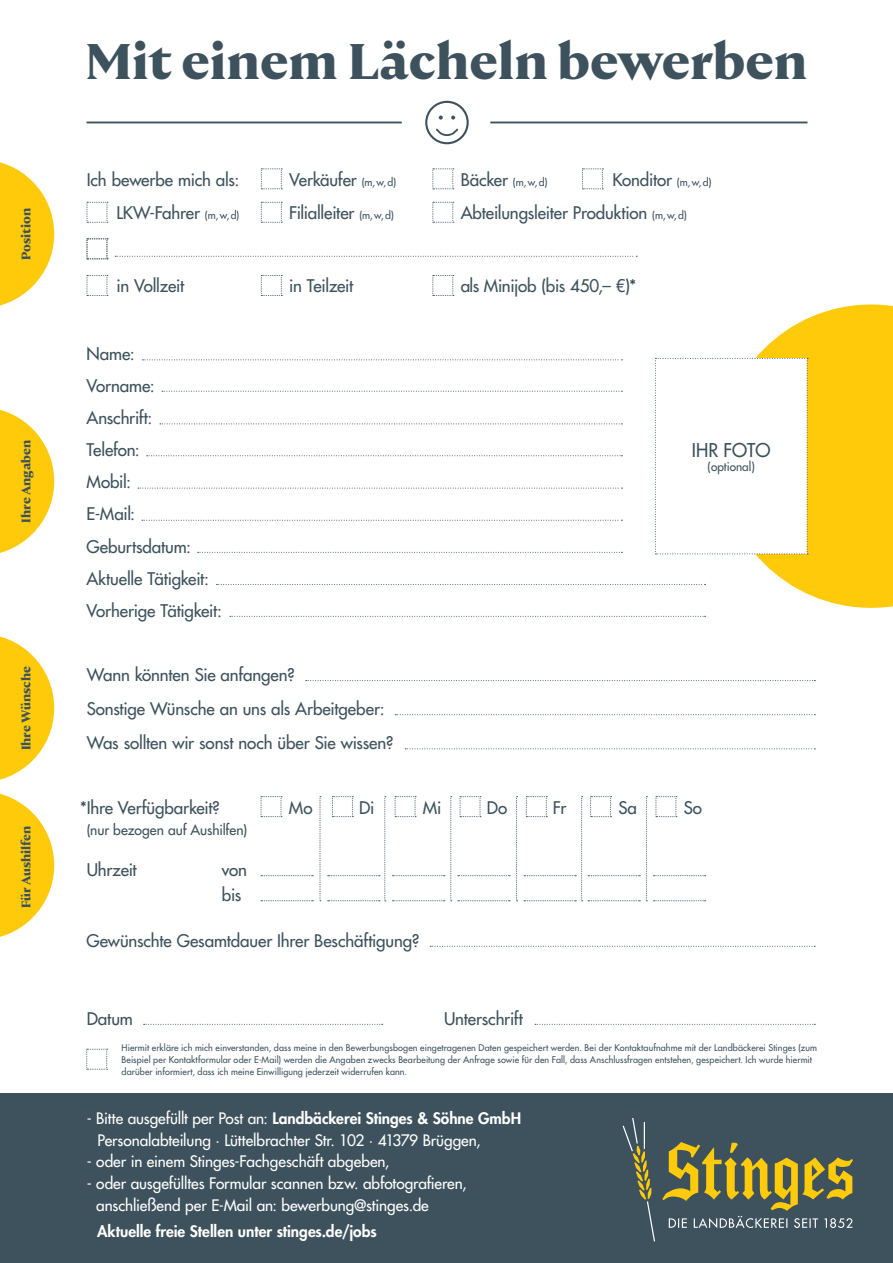
<style>
.page{position:relative;width:893px;height:1263px;background:#fff}
.page>*{position:absolute;margin:0;border:0;box-sizing:border-box;transform-origin:0 0}
.t1{font:700 49.95px "Nocturne Serif";color:#3d525d}
.t2{font:500 18.6px "Futura Std";color:#3d525d}
.t3{font:500 16.95px/32.1px "Futura Std";letter-spacing:-.01em;color:#3d525d}
.t4{font:500 15.45px/21.6px "Futura Std";letter-spacing:-.005em;color:#fff}
.t5{font:800 15.45px "Futura Std";color:#fff}
.t6{font:500 13.95px "Futura Std";letter-spacing:-.005em;color:#3d525d}
.t7{font:700 12.45px "Nocturne Serif";color:#3d525d}
.t8{font:500 12px "Futura Std";color:#3d525d}
.t9{font:500 10.5px "Futura Std";color:#3d525d}
.t10{font:500 9px/12px "Futura Std";letter-spacing:.015em;color:#3d525d}
.s1{font-size:10.5px}
.s2{font-size:16.95px}
.s3{font-weight:800}
</style>
<div class="page">
<svg style="left:0;top:162px;width:54px;height:144px"></svg>
<svg style="left:0;top:409px;width:54px;height:144px"></svg>
<svg style="left:0;top:793px;width:54px;height:144px"></svg>
<svg style="left:0;top:636px;width:54px;height:144px"></svg>
<div style="left:0;top:1094px;width:893px;height:169px;background:#3d525d"></div>
<svg style="left:662px;top:1142px;width:191px;height:86px"></svg>
<svg style="left:623px;top:1118px;width:32px;height:123px"></svg>
<svg style="left:144px;top:1024px;width:239px;height:1px"></svg>
<svg style="left:535px;top:1024px;width:280px;height:1px"></svg>
<svg style="left:405px;top:748px;width:410px;height:1px"></svg>
<svg style="left:306px;top:680px;width:509px;height:1px"></svg>
<svg style="left:395px;top:714px;width:420px;height:1px"></svg>
<svg style="left:719px;top:304px;width:174px;height:304px;fill:#feca0a"></svg>
<hr style="left:86px;top:122px;width:316px;height:1px;background:#3d525d">
<hr style="left:490px;top:122px;width:317px;height:1px;background:#3d525d">
<svg style="left:425px;top:101px;width:44px;height:43px"></svg>
<svg style="left:655px;top:358px;width:153px;height:196px"></svg>
<svg style="left:430px;top:946px;width:385px;height:1px"></svg>
<svg style="left:261px;top:796px;width:21px;height:21px"></svg>
<svg style="left:395px;top:796px;width:21px;height:21px"></svg>
<svg style="left:460px;top:796px;width:21px;height:21px"></svg>
<svg style="left:656px;top:796px;width:21px;height:21px"></svg>
<svg style="left:261px;top:875px;width:52px;height:1px"></svg>
<svg style="left:261px;top:900px;width:52px;height:1px"></svg>
<svg style="left:393px;top:875px;width:52px;height:1px"></svg>
<svg style="left:393px;top:900px;width:52px;height:1px"></svg>
<svg style="left:458px;top:875px;width:52px;height:1px"></svg>
<svg style="left:458px;top:900px;width:52px;height:1px"></svg>
<svg style="left:653px;top:875px;width:53px;height:1px"></svg>
<svg style="left:653px;top:900px;width:53px;height:1px"></svg>
<svg style="left:320px;top:796px;width:1px;height:105px"></svg>
<svg style="left:328px;top:796px;width:58px;height:105px"></svg>
<svg style="left:451px;top:796px;width:1px;height:105px"></svg>
<svg style="left:516px;top:796px;width:2px;height:105px"></svg>
<svg style="left:524px;top:796px;width:116px;height:105px"></svg>
<svg style="left:646px;top:796px;width:1px;height:105px"></svg>
<svg style="left:162px;top:391px;width:460px;height:1px"></svg>
<svg style="left:142px;top:359px;width:480px;height:1px"></svg>
<svg style="left:160px;top:423px;width:462px;height:1px"></svg>
<svg style="left:138px;top:488px;width:484px;height:1px"></svg>
<svg style="left:198px;top:552px;width:424px;height:1px"></svg>
<svg style="left:147px;top:455px;width:475px;height:1px"></svg>
<svg style="left:142px;top:520px;width:480px;height:1px"></svg>
<svg style="left:216px;top:584px;width:489px;height:1px"></svg>
<svg style="left:261px;top:169px;width:21px;height:21px"></svg>
<svg style="left:433px;top:169px;width:21px;height:21px"></svg>
<svg style="left:582px;top:169px;width:21px;height:21px"></svg>
<svg style="left:115px;top:256px;width:522px;height:1px"></svg>
<svg style="left:87px;top:202px;width:21px;height:21px"></svg>
<svg style="left:87px;top:239px;width:21px;height:21px"></svg>
<svg style="left:261px;top:202px;width:21px;height:21px"></svg>
<svg style="left:433px;top:202px;width:21px;height:21px"></svg>
<svg style="left:87px;top:275px;width:21px;height:21px"></svg>
<svg style="left:433px;top:275px;width:21px;height:21px"></svg>
<svg style="left:261px;top:275px;width:21px;height:21px"></svg>
<svg style="left:86px;top:1049px;width:22px;height:21px"></svg>
<svg style="left:230px;top:616px;width:475px;height:1px"></svg>
<p class="t7" style="left:18px;top:260px;width:53px;rotate:-90deg">Position</p>
<p class="t7" style="left:18px;top:522px;width:84px;rotate:-90deg">Ihre Angaben</p>
<p class="t7" style="left:18px;top:750px;width:86px;rotate:-90deg">Ihre Wünsche</p>
<p class="t7" style="left:18px;top:908px;width:84px;rotate:-90deg">Für Aushilfen</p>
<h1 class="t1" style="left:85px;top:30px;width:723px">Mit einem Lächeln bewerben</h1>
<p class="t3" style="left:87px;top:164px;width:154px">Ich bewerbe mich als:</p>
<p class="t3" style="left:289px;top:164px;width:109px">Verkäufer <span class="s1">(m,w,d)</span></p>
<p class="t9" style="left:461px;top:175px;width:88px"><span class="s2">Bäcker</span> (m,w,d)</p>
<p class="t3" style="left:612px;top:164px;width:100px">Konditor <span class="s1">(m,w,d)</span></p>
<p class="t3" style="left:116px;top:197px;width:124px">LKW-Fahrer <span class="s1">(m,w,d)</span></p>
<p class="t3" style="left:289px;top:197px;width:106px">Filialleiter <span class="s1">(m,w,d)</span></p>
<p class="t3" style="left:461px;top:197px;width:228px">Abteilungsleiter Produktion <span class="s1">(m,w,d)</span></p>
<p class="t3" style="left:116px;top:270px;width:69px">in Vollzeit</p>
<p class="t3" style="left:289px;top:270px;width:66px">in Teilzeit</p>
<p class="t3" style="left:461px;top:270px;width:177px">als Minijob (bis 450,– €)*</p>
<p class="t3" style="left:86px;top:338px;width:137px">Name:<br>Vorname:<br>Anschrift:<br>Telefon:<br>Mobil:<br>E-Mail:<br>Geburtsdatum:<br>Aktuelle Tätigkeit:<br>Vorherige Tätigkeit:</p>
<p class="t3" style="left:87px;top:658px;width:308px;line-height:34.2px">Wann könnten Sie anfangen?<br>Sonstige Wünsche an uns als Arbeitgeber:<br>Was sollten wir sonst noch über Sie wissen?</p>
<p class="t2" style="left:692px;top:438px;width:80px">IHR FOTO</p>
<p class="t8" style="left:708px;top:459px;width:49px">(optional)</p>
<p class="t3" style="left:80px;top:791px;width:142px">*Ihre Verfügbarkeit?</p>
<p class="t6" style="left:87px;top:821px;width:162px">(nur bezogen auf Aushilfen)</p>
<p class="t3" style="left:87px;top:854px;width:52px">Uhrzeit</p>
<p class="t3" style="left:222px;top:857px;width:27px;line-height:25px">von bis</p>
<p class="t3" style="left:289px;top:791px;width:25px">Mo</p>
<p class="t3" style="left:359px;top:791px;width:17px">Di</p>
<p class="t3" style="left:423px;top:791px;width:20px">Mi</p>
<p class="t3" style="left:487px;top:791px;width:22px">Do</p>
<p class="t3" style="left:553px;top:791px;width:15px">Fr</p>
<p class="t3" style="left:618px;top:791px;width:20px">Sa</p>
<p class="t3" style="left:684px;top:791px;width:20px">So</p>
<p class="t3" style="left:86px;top:924px;width:334px">Gewünschte Gesamtdauer Ihrer Beschäftigung?</p>
<p class="t3" style="left:87px;top:1002px;width:48px">Datum</p>
<p class="t3" style="left:444px;top:1002px;width:80px">Unterschrift</p>
<p class="t10" style="left:122px;top:1041px;width:697px">Hiermit erkläre ich mich einverstanden, dass meine in den Bewerbungsbogen eingetragenen Daten gespeichert werden. Bei der Kontaktaufnahme mit der Landbäckerei Stinges (zum<br>Beispiel per Kontaktformular oder E-Mail) werden die Angaben zwecks Bearbeitung der Anfrage sowie für den Fall, dass Anschlussfragen entstehen, gespeichert. Ich wurde hiermit darüber informiert, dass ich meine Einwilligung jederzeit widerrufen kann.</p>
<p class="t4" style="left:98px;top:1108px;width:425px;text-indent:-11px">- Bitte ausgefüllt per Post an: <span class="s3">Landbäckerei Stinges &amp; Söhne GmbH<br></span>Personalabteilung · Lüttelbrachter Str. 102 · 41379 Brüggen,</p>
<p class="t4" style="left:87px;top:1151px;width:304px">- oder in einem Stinges-Fachgeschäft abgeben,</p>
<p class="t4" style="left:96px;top:1172px;width:372px;text-indent:-10px">- oder ausgefülltes Formular scannen bzw. abfotografieren, anschließend per E-Mail an: bewerbung@stinges.de</p>
<p class="t5" style="left:97px;top:1222px;width:281px">Aktuelle freie Stellen unter stinges.de/jobs</p>
</div>
